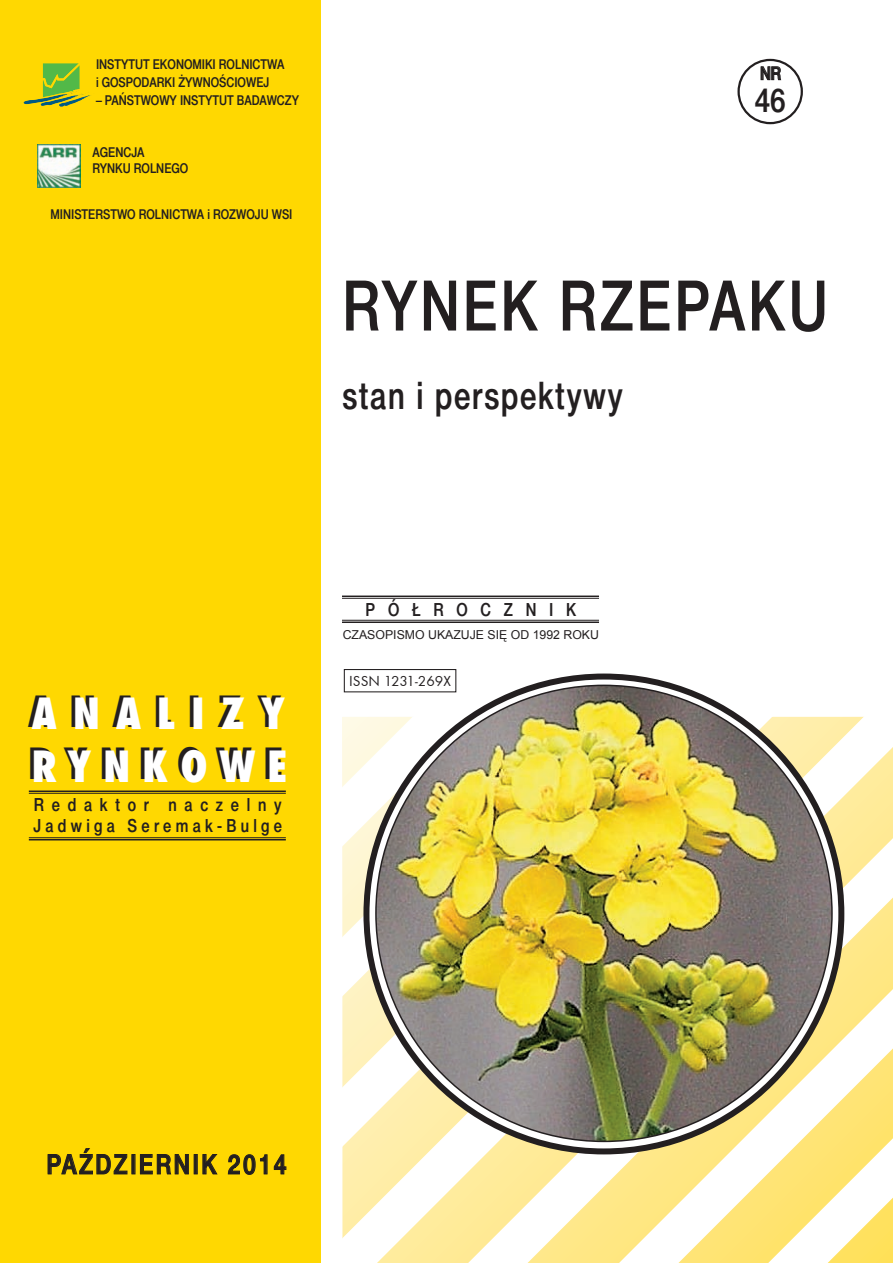
<style>
.page{position:relative;width:893px;height:1263px;background:#fff}
.page>*{position:absolute;margin:0;border:0;box-sizing:border-box;transform-origin:0 0}
.t1{font:69.3px "Switzer Cnd TTEFN Medium";letter-spacing:.045em;color:#231f20;scale:.95 1}
.t2{font:800 42px/52.5px "Fujiyama";letter-spacing:.28em;color:#fff}
.t3{font:37.8px "Switzer Cnd TTEFN Medium";letter-spacing:.045em;color:#231f20;scale:.95 1}
.t4{font:33px "Switzer Cnd TTEFN Medium";color:#231f20}
.t5{font:27px "Switzer Cnd TTEFN Medium";letter-spacing:.095em;color:#231f20}
.t6{font:18px/21.6px "Switzer Cnd TTEFN Medium";letter-spacing:.235em;color:#231f20}
.t7{font:18px "Switzer Cnd TTEFN Medium";letter-spacing:.71em;color:#231f20}
.t8{font:18px "Switzer Cnd TTEFN Medium";letter-spacing:.425em;color:#231f20}
.t9{font:15px "Futura TEE";color:#231f20}
.t10{font:13.5px/18px "Switzer Cnd TTEFN Medium";color:#231f20}
.t11{font:12.3px "Arial";color:#231f20}
</style>
<div class="page">
<svg style="left:342px;top:669px;width:551px;height:594px"></svg>
<svg style="left:398px;top:767px;width:495px;height:496px"></svg>
<svg style="left:548px;top:924px;width:345px;height:339px"></svg>
<svg style="left:363px;top:673px;width:481px;height:481px"></svg>
<div style="left:0;top:0;width:321px;height:1263px;background:#ffd801"></div>
<svg style="left:47px;top:1148px;width:81px;height:27px"></svg>
<svg style="left:140px;top:1154px;width:49px;height:21px"></svg>
<div style="left:194px;top:1154px;width:4px;height:20px;border:1px solid #231f20"></div>
<svg style="left:202px;top:1154px;width:16px;height:21px"></svg>
<svg style="left:228px;top:1154px;width:40px;height:21px"></svg>
<svg style="left:274px;top:1154px;width:13px;height:21px"></svg>
<div style="left:344px;top:669px;width:112px;height:23px;background:#fff"></div>
<div style="left:344px;top:669px;width:112px;height:23px;border:1px solid #231f20"></div>
<svg style="left:737px;top:59px;width:66px;height:65px"></svg>
<img style="left:43px;top:63px;width:36px;height:34px">
<img style="left:38px;top:145px;width:43px;height:42px">
<hr style="left:342px;top:595px;width:257px;height:2px;background:#231f20">
<hr style="left:342px;top:598px;width:257px;height:1px;background:#231f20">
<hr style="left:342px;top:620px;width:257px;height:1px;background:#231f20">
<hr style="left:342px;top:621px;width:257px;height:2px;background:#231f20">
<hr style="left:29px;top:790px;width:257px;height:2px;background:#231f20">
<hr style="left:29px;top:793px;width:257px;height:1px;background:#231f20">
<hr style="left:29px;top:837px;width:257px;height:1px;background:#231f20">
<hr style="left:29px;top:839px;width:257px;height:1px;background:#231f20">
<img style="left:375px;top:685px;width:458px;height:457px">
<svg style="left:697px;top:1069px;width:196px;height:194px"></svg>
<p class="t10" style="left:96px;top:55px;width:190px">INSTYTUT EKONOMIKI ROLNICTWA i GOSPODARKI ŻYWNOŚCIOWEJ</p>
<p class="t10" style="left:96px;top:91px;width:204px">– PAŃSTWOWY INSTYTUT BADAWCZY</p>
<p class="t10" style="left:92px;top:144px;width:97px;line-height:16.2px">AGENCJA<br>RYNKU ROLNEGO</p>
<p class="t10" style="left:51px;top:205px;width:243px">MINISTERSTWO ROLNICTWA i ROZWOJU WSI</p>
<h3 class="t8" style="left:760px;top:63px;width:22px">NR</h3>
<h3 class="t4" style="left:755px;top:81px;width:33px">46</h3>
<h1 class="t1" style="left:342px;top:265px;width:512px">RYNEK RZEPAKU</h1>
<h3 class="t3" style="left:342px;top:373px;width:297px">stan i perspektywy</h3>
<h2 class="t2" style="left:32px;top:686px;width:258px">ANALIZY<br>RYNKOWE</h2>
<h3 class="t6" style="left:33px;top:793px;width:250px">Redaktor naczelny<br>Jadwiga Seremak-Bulge</h3>
<h3 class="t7" style="left:366px;top:599px;width:212px">PÓŁROCZNIK</h3>
<p class="t11" style="left:343px;top:628px;width:258px">CZASOPISMO UKAZUJE SIĘ OD 1992 ROKU</p>
<p class="t9" style="left:349px;top:672px;width:103px">ISSN 1231-269X</p>
<h3 class="t5" style="left:47px;top:1148px;width:242px">PAŹDZIERNIK 2014</h3>
</div>
